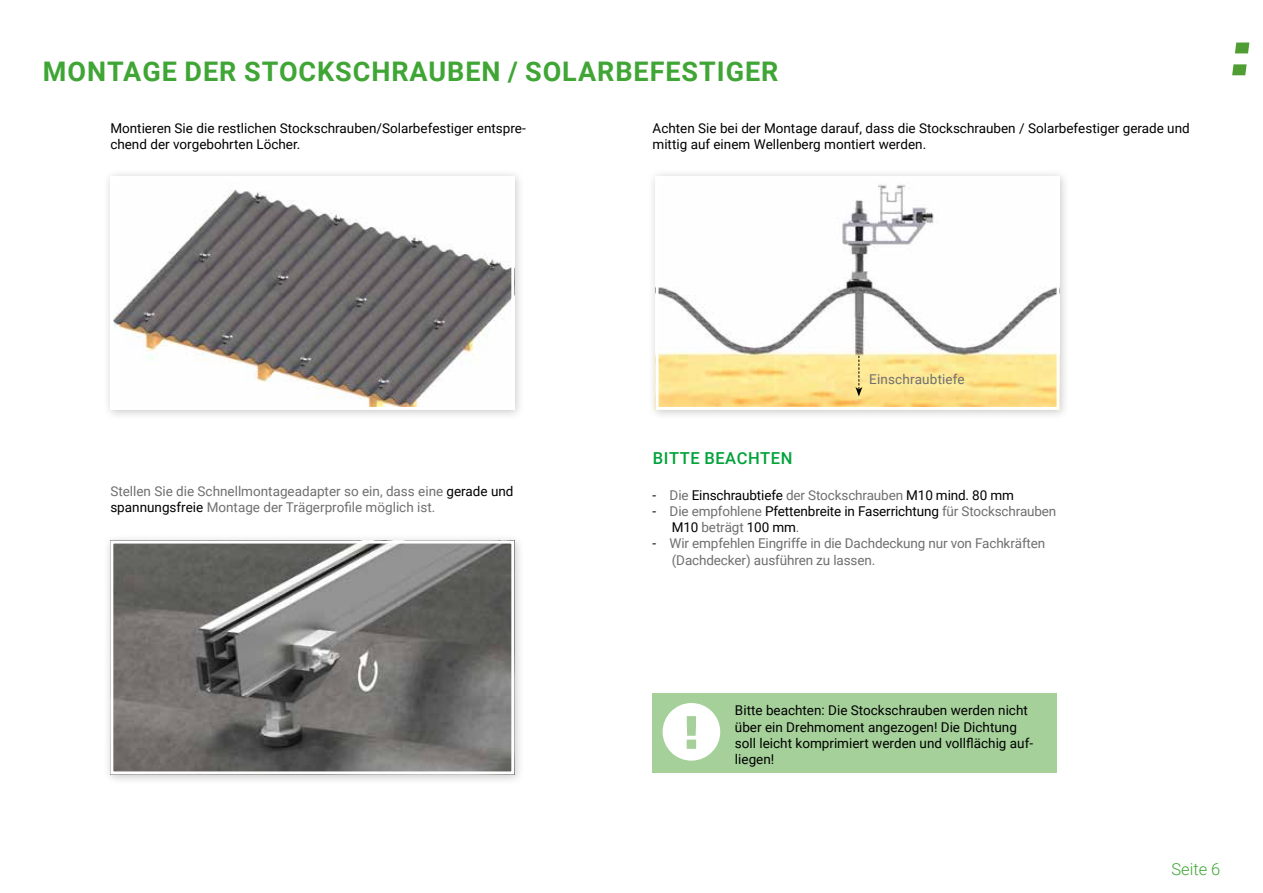
<style>
.page{position:relative;width:1263px;height:893px;background:#fff}
.page>*{position:absolute;margin:0;border:0;box-sizing:border-box;transform-origin:0 0}
.t1{font:700 27px "Roboto";letter-spacing:.035em;color:#3fa535}
.t2{font:500 16.5px "Roboto";letter-spacing:.035em;color:#00a23a}
.t3{font:300 16.5px "Roboto";color:#3fa535}
.t4{font:13.5px/16.2px "Roboto";color:#000}
.t5{font:13.5px/16.2px "Roboto";letter-spacing:-.01em;color:#706f6f}
.t6{font:13.5px "Roboto";letter-spacing:.01em;color:#706f6f}
.s1{color:#000}
.s2{color:#706f6f}
</style>
<div class="page">
<svg style="left:1235px;top:43px;width:14px;height:10px"></svg>
<svg style="left:1232px;top:64px;width:14px;height:11px"></svg>
<div style="left:102px;top:169px;width:423px;height:252px;background:#000;opacity:.21"></div>
<img style="left:114px;top:180px;width:396px;height:226px">
<div style="left:102px;top:533px;width:423px;height:253px;background:#000;opacity:.21"></div>
<img style="left:114px;top:545px;width:396px;height:225px">
<div style="left:110px;top:541px;width:404px;height:233px;border:3px solid #fff"></div>
<div style="left:652px;top:693px;width:405px;height:80px;background:#a5d09a"></div>
<svg style="left:662px;top:703px;width:58px;height:58px"></svg>
<div style="left:648px;top:169px;width:422px;height:252px;background:#000;opacity:.21"></div>
<img style="left:660px;top:180px;width:395px;height:226px">
<div style="left:656px;top:176px;width:403px;height:234px;border:3px solid #fff"></div>
<svg style="left:855px;top:356px;width:7px;height:40px"></svg>
<h1 class="t1" style="left:43px;top:59px;width:737px">MONTAGE DER STOCKSCHRAUBEN / SOLARBEFESTIGER</h1>
<p class="t4" style="left:110px;top:120px;width:417px">Montieren Sie die restlichen Stockschrauben/Solarbefestiger entspre&shy;chend der vorgebohrten Löcher.</p>
<p class="t5" style="left:110px;top:484px;width:405px">Stellen Sie die Schnellmontageadapter so ein, dass eine <span class="s1">gerade und spannungsfreie</span> Montage der Trägerprofile möglich ist.</p>
<p class="t4" style="left:652px;top:120px;width:539px">Achten Sie bei der Montage darauf, dass die Stockschrauben / Solarbefestiger gerade und mittig auf einem Wellenberg montiert werden.</p>
<p class="t6" style="left:869px;top:373px;width:97px">Einschraubtiefe</p>
<p class="t2" style="left:653px;top:448px;width:141px">BITTE BEACHTEN</p>
<p class="t4" style="left:652px;top:488px;width:363px">- <span class="s2">Die</span> Einschraubtiefe <span class="s2">der Stockschrauben</span> M10 mind. 80 mm</p>
<p class="t5" style="left:672px;top:503px;width:386px;text-indent:-19px"><span class="s1">-</span> Die empfohlene <span class="s1">Pfettenbreite in Faserrichtung</span> für Stockschrauben<br><span class="s1">M10</span> beträgt <span class="s1">100 mm</span>.</p>
<p class="t5" style="left:672px;top:535px;width:375px;text-indent:-19px"><span class="s1">-</span> Wir empfehlen Eingriffe in die Dachdeckung nur von Fachkräften (Dachdecker) ausführen zu lassen.</p>
<p class="t4" style="left:735px;top:702px;width:300px">Bitte beachten: Die Stockschrauben werden nicht über ein Drehmoment angezogen! Die Dichtung soll leicht komprimiert werden und vollflächig auf&shy;liegen!</p>
<p class="t3" style="left:1171px;top:862px;width:50px">Seite 6</p>
</div>
